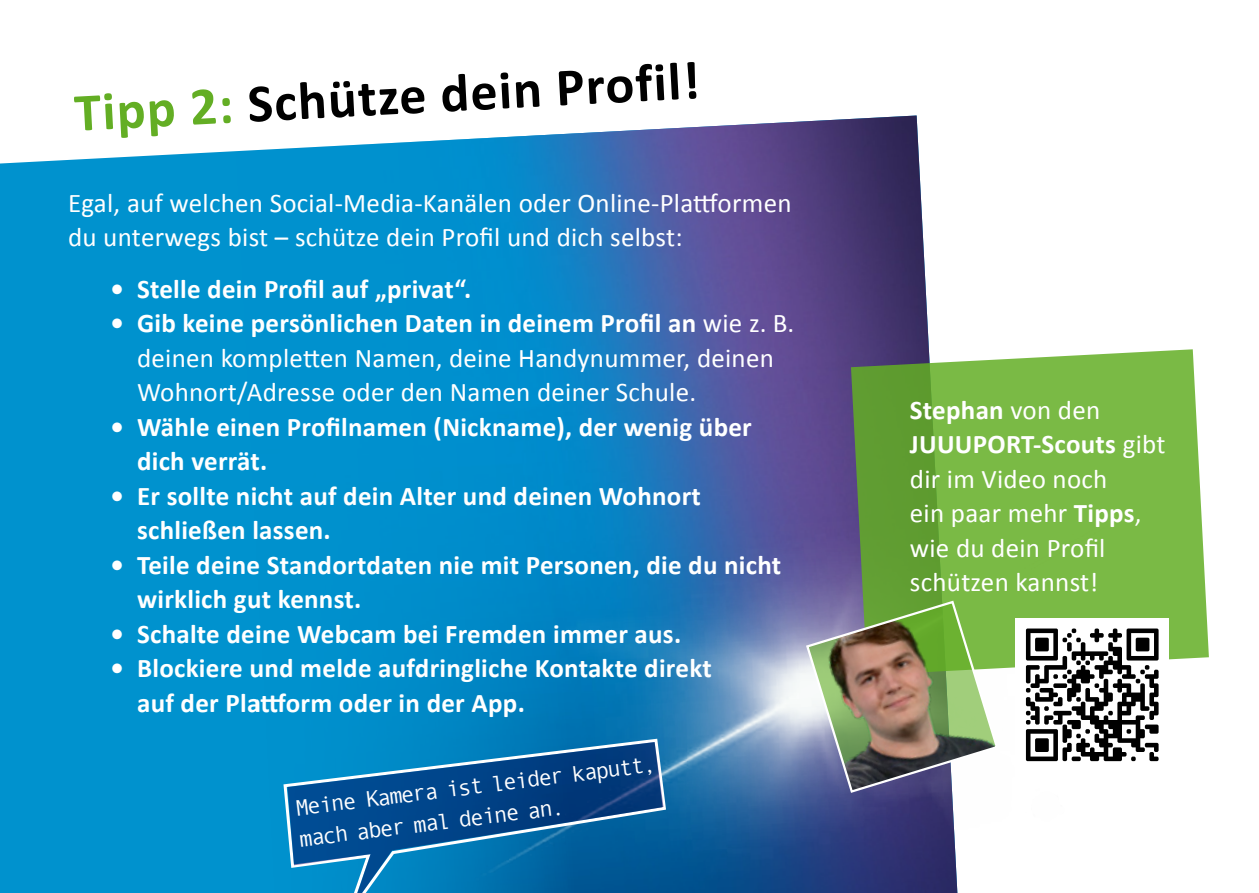
<style>
.page{position:relative;width:1259px;height:893px;background:#fff}
.page>*{position:absolute;margin:0;border:0;box-sizing:border-box;transform-origin:0 0}
.t1{font:700 54px "Calibri";color:#000}
.t2{font:27px/34.5px "Calibri";letter-spacing:.01em;color:#fff}
.t3{font:700 27px/34.5px "Calibri";letter-spacing:.01em;color:#fff}
.t4{font:22.5px/31.2px "Andale Mono";color:#fff}
.s1{color:#63ae24}
.s2{font-weight:700}
</style>
<div class="page">
<div style="left:0;top:153px;width:194px;height:740px;background:#0092ce"></div>
<img style="left:194px;top:115px;width:735px;height:778px">
<img style="left:293px;top:419px;width:665px;height:474px">
<svg style="left:851px;top:349px;width:358px;height:320px;background:#7ab44b"></svg>
<svg style="left:258px;top:643px;width:428px;height:250px;background:#0972af"></svg>
<img style="left:804px;top:599px;width:195px;height:195px">
<div style="left:1015px;top:618px;width:153px;height:153px;background:#fff"></div>
<svg style="left:1026px;top:628px;width:132px;height:133px"></svg>
<h1 class="t1" style="left:72px;top:75px;width:627px;rotate:-3deg"><span class="s1">Tipp 2:</span> Schütze dein Profil!</h1>
<p class="t2" style="left:68px;top:185px;width:725px">Egal, auf welchen Social-Media-Kanälen oder Online-Plattformen du unterwegs bist – schütze dein Profil und dich selbst:</p>
<p class="t3" style="left:111px;top:271px;width:362px">• Stelle dein Profil auf „privat“.</p>
<p class="t2" style="left:137px;top:305px;width:659px;text-indent:-26px"><span class="s2">• Gib keine persönlichen Daten in deinem Profil an</span> wie z. B. deinen kompletten Namen, deine Handynummer, deinen<br>Wohnort/Adresse oder den Namen deiner Schule.</p>
<p class="t3" style="left:137px;top:409px;width:616px;text-indent:-26px">• Wähle einen Profilnamen (Nickname), der wenig über dich verrät.</p>
<p class="t3" style="left:137px;top:478px;width:565px;text-indent:-26px">• Er sollte nicht auf dein Alter und deinen Wohnort schließen lassen.</p>
<p class="t3" style="left:137px;top:547px;width:646px;text-indent:-26px">• Teile deine Standortdaten nie mit Personen, die du nicht wirklich gut kennst.</p>
<p class="t3" style="left:111px;top:616px;width:572px">• Schalte deine Webcam bei Fremden immer aus.</p>
<p class="t3" style="left:137px;top:650px;width:576px;text-indent:-26px">• Blockiere und melde aufdringliche Kontakte direkt auf der Plattform oder in der App.</p>
<p class="t4" style="left:293px;top:791px;width:364px;rotate:-7deg">Meine Kamera ist leider kaputt, mach aber mal deine an.</p>
<p class="t2" style="left:910px;top:392px;width:257px"><span class="s2">Stephan</span> von den<br><span class="s2">JUUUPORT-Scouts</span> gibt dir im Video noch<br>ein paar mehr <span class="s2">Tipps</span>, wie du dein Profil schützen kannst!</p>
</div>
